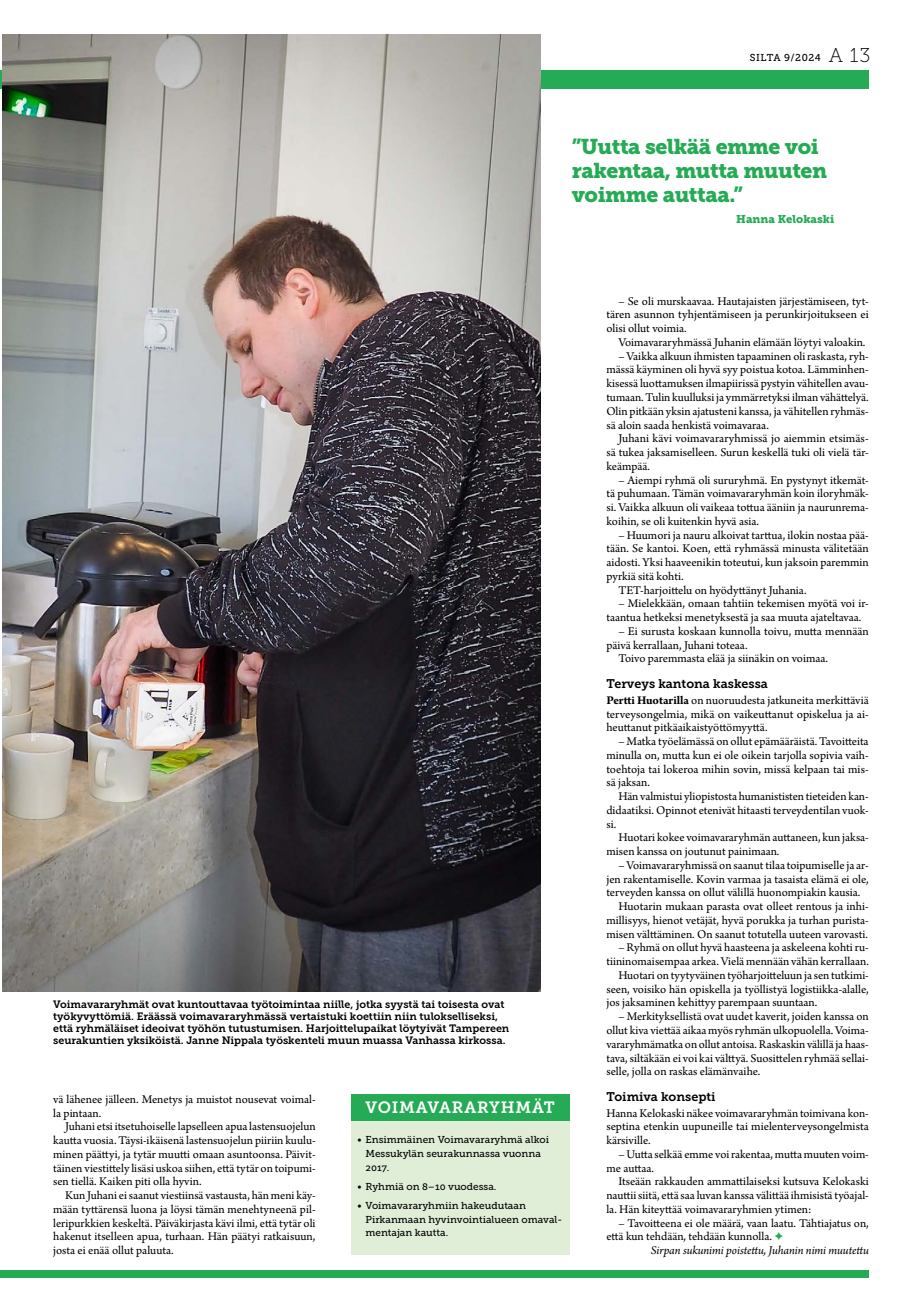
<style>
.page{position:relative;width:922px;height:1312px;background:#fff}
.page>*{position:absolute;margin:0;border:0;box-sizing:border-box;transform-origin:0 0}
.t1{font:21.25px/23.8px "Museo Slab 900";letter-spacing:-.02em;color:#25ab55}
.t2{font:16.25px "Museo Slab 700";letter-spacing:.05em;color:#fff}
.t3{font:12.5px/13.8px "Arno Pro";color:#000;text-align:justify}
.t4{font:italic 12.5px "Arno Pro";letter-spacing:-.005em;color:#000}
.t5{font:12.5px "Museo Slab 700";color:#000}
.t6{font:11.25px "Museo Slab 900";color:#25ab55}
.t7{font:10.62px/11.9px "Museo Slab 700";color:#000}
.t8{font:10px/13.8px "Museo Slab 500";color:#000}
.s1{font-family:"Museo Slab 100";font-size:20px}
.s2{font-weight:700}
.s3{color:#25ab55}
</style>
<div class="page">
<div style="left:0;top:1269px;width:868px;height:7px;background:#25ab55"></div>
<div style="left:0;top:70px;width:868px;height:19px;background:#25ab55"></div>
<div style="left:351px;top:1104px;width:219px;height:150px;background:#e0eed8"></div>
<div style="left:351px;top:1093px;width:219px;height:27px;background:#25ab55"></div>
<img style="left:2px;top:34px;width:538px;height:957px">
<p class="t8" style="left:749px;top:51px;width:122px">SILTA 9/2024 <span class="s1">A 13</span></p>
<h1 class="t1" style="left:571px;top:135px;width:257px">”Uutta selkää emme voi rakentaa, mutta muuten voimme auttaa.”</h1>
<p class="t6" style="left:736px;top:212px;width:99px">Hanna Kelokaski</p>
<p class="t7" style="left:53px;top:998px;width:457px">Voimavararyhmät ovat kuntouttavaa työtoimintaa niille, jotka syystä tai toisesta ovat työkyvyttömiä. Eräässä voimavararyhmässä vertaistuki koettiin niin tulokselliseksi, että ryhmäläiset ideoivat työhön tutustumisen. Harjoittelupaikat löytyivät Tampereen seurakuntien yksiköistä. Janne Nippala työskenteli muun muassa Vanhassa kirkossa.</p>
<p class="t3" style="left:53px;top:1092px;width:264px">vä lähenee jälleen. Menetys ja muistot nousevat voimal&shy;la pintaan.</p>
<p class="t3" style="left:53px;top:1120px;width:264px;text-indent:12px">Juhani etsi itsetuhoiselle lapselleen apua lastensuojelun kautta vuosia. Täysi-ikäisenä lastensuojelun piiriin kuulu&shy;minen päättyi, ja tytär muutti omaan asuntoonsa. Päivit&shy;täinen viestittely lisäsi uskoa siihen, että tytär on toipumi&shy;sen tiellä. Kaiken piti olla hyvin.</p>
<p class="t3" style="left:53px;top:1188px;width:264px;text-indent:12px">Kun Juhani ei saanut viestiinsä vastausta, hän meni käy&shy;mään tyttärensä luona ja löysi tämän menehtyneenä pil&shy;leripurkkien keskeltä. Päiväkirjasta kävi ilmi, että tytär oli hakenut itselleen apua, turhaan. Hän päätyi ratkaisuun, josta ei enää ollut paluuta.</p>
<h2 class="t2" style="left:365px;top:1097px;width:191px">VOIMAVARARYHMÄT</h2>
<p class="t8" style="left:365px;top:1132px;width:185px;text-indent:-8px">• Ensimmäinen Voimavararyhmä alkoi<br>Messukylän seurakunnassa vuonna<br>2017.</p>
<p class="t8" style="left:357px;top:1179px;width:140px">• Ryhmiä on 8–10 vuodessa.</p>
<p class="t8" style="left:365px;top:1198px;width:198px;text-indent:-8px">• Voimavararyhmiin hakeudutaan<br>Pirkanmaan hyvinvointialueen omaval&shy;mentajan kautta.</p>
<p class="t3" style="left:606px;top:295px;width:264px;text-indent:12px">– Se oli murskaavaa. Hautajaisten järjestämiseen, tyt&shy;tären asunnon tyhjentämiseen ja perunkirjoitukseen ei olisi ollut voimia.</p>
<p class="t3" style="left:618px;top:336px;width:248px">Voimavararyhmässä Juhanin elämään löytyi valoakin.</p>
<p class="t3" style="left:606px;top:350px;width:264px;text-indent:12px">– Vaikka alkuun ihmisten tapaaminen oli raskasta, ryh&shy;mässä käyminen oli hyvä syy poistua kotoa. Lämminhen&shy;kisessä luottamuksen ilmapiirissä pystyin vähitellen avau&shy;tumaan. Tulin kuulluksi ja ymmärretyksi ilman vähättelyä.<br>Olin pitkään yksin ajatusteni kanssa, ja vähitellen ryhmäs&shy;sä aloin saada henkistä voimavaraa.</p>
<p class="t3" style="left:606px;top:432px;width:264px;text-indent:12px">Juhani kävi voimavararyhmissä jo aiemmin etsimäs&shy;sä tukea jaksamiselleen. Surun keskellä tuki oli vielä tär&shy;keämpää.</p>
<p class="t3" style="left:606px;top:473px;width:264px;text-indent:12px">– Aiempi ryhmä oli sururyhmä. En pystynyt itkemät&shy;tä puhumaan. Tämän voimavararyhmän koin iloryhmäk&shy;si. Vaikka alkuun oli vaikeaa tottua ääniin ja naurunrema&shy;koihin, se oli kuitenkin hyvä asia.</p>
<p class="t3" style="left:618px;top:528px;width:252px">– Huumori ja nauru alkoivat tarttua, ilokin nostaa pää-</p>
<p class="t3" style="left:606px;top:542px;width:264px">tään. Se kantoi. Koen, että ryhmässä minusta välitetään</p>
<p class="t3" style="left:606px;top:556px;width:264px">aidosti. Yksi haaveenikin toteutui, kun jaksoin paremmin</p>
<p class="t3" style="left:606px;top:570px;width:79px">pyrkiä sitä kohti.</p>
<p class="t3" style="left:618px;top:583px;width:190px">TET-harjoittelu on hyödyttänyt Juhania.</p>
<p class="t3" style="left:606px;top:597px;width:264px;text-indent:12px">– Mielekkään, omaan tahtiin tekemisen myötä voi ir&shy;taantua hetkeksi menetyksestä ja saa muuta ajateltavaa.</p>
<p class="t3" style="left:618px;top:625px;width:252px">– Ei surusta koskaan kunnolla toivu, mutta mennään</p>
<p class="t3" style="left:606px;top:638px;width:143px">päivä kerrallaan, Juhani toteaa.</p>
<p class="t3" style="left:618px;top:652px;width:211px">Toivo paremmasta elää ja siinäkin on voimaa.</p>
<p class="t5" style="left:606px;top:676px;width:163px">Terveys kantona kaskessa</p>
<p class="t3" style="left:606px;top:693px;width:264px"><span class="s2">Pertti Huotarilla</span> on nuoruudesta jatkuneita merkittäviä terveysongelmia, mikä on vaikeuttanut opiskelua ja ai&shy;heuttanut pitkäaikaistyöttömyyttä.</p>
<p class="t3" style="left:606px;top:735px;width:264px;text-indent:12px">– Matka työelämässä on ollut epämääräistä. Tavoitteita minulla on, mutta kun ei ole oikein tarjolla sopivia vaih&shy;toehtoja tai lokeroa mihin sovin, missä kelpaan tai mis&shy;sä jaksan.</p>
<p class="t3" style="left:606px;top:790px;width:264px;text-indent:12px">Hän valmistui yliopistosta humanististen tieteiden kan&shy;didaatiksi. Opinnot etenivät hitaasti terveydentilan vuok&shy;si.</p>
<p class="t3" style="left:606px;top:831px;width:264px;text-indent:12px">Huotari kokee voimavararyhmän auttaneen, kun jaksa&shy;misen kanssa on joutunut painimaan.</p>
<p class="t3" style="left:618px;top:858px;width:252px">– Voimavararyhmissä on saanut tilaa toipumiselle ja ar-</p>
<p class="t3" style="left:606px;top:872px;width:264px">jen rakentamiselle. Kovin varmaa ja tasaista elämä ei ole,</p>
<p class="t3" style="left:606px;top:886px;width:255px">terveyden kanssa on ollut välillä huonompiakin kausia.</p>
<p class="t3" style="left:618px;top:900px;width:252px">Huotarin mukaan parasta ovat olleet rentous ja inhi-</p>
<p class="t3" style="left:606px;top:913px;width:264px">millisyys, hienot vetäjät, hyvä porukka ja turhan purista-</p>
<p class="t3" style="left:606px;top:927px;width:263px">misen välttäminen. On saanut totutella uuteen varovasti.</p>
<p class="t3" style="left:618px;top:941px;width:252px">– Ryhmä on ollut hyvä haasteena ja askeleena kohti ru-</p>
<p class="t3" style="left:606px;top:955px;width:264px">tiininomaisempaa arkea. Vielä mennään vähän kerrallaan.</p>
<p class="t3" style="left:618px;top:968px;width:252px">Huotari on tyytyväinen työharjoitteluun ja sen tutkimi-</p>
<p class="t3" style="left:606px;top:982px;width:264px">seen, voisiko hän opiskella ja työllistyä logistiikka-alalle,</p>
<p class="t3" style="left:606px;top:996px;width:212px">jos jaksaminen kehittyy parempaan suuntaan.</p>
<p class="t3" style="left:606px;top:1010px;width:264px;text-indent:12px">– Merkityksellistä ovat uudet kaverit, joiden kanssa on ollut kiva viettää aikaa myös ryhmän ulkopuolella. Voima&shy;vararyhmämatka on ollut antoisa. Raskaskin välillä ja haas&shy;tava, siltäkään ei voi kai välttyä. Suosittelen ryhmää sellai&shy;selle, jolla on raskas elämänvaihe.</p>
<p class="t5" style="left:606px;top:1088px;width:111px">Toimiva konsepti</p>
<p class="t3" style="left:606px;top:1106px;width:264px">Hanna Kelokaski näkee voimavararyhmän toimivana kon&shy;septina etenkin uupuneille tai mielenterveysongelmista kärsiville.</p>
<p class="t3" style="left:606px;top:1147px;width:264px;text-indent:12px">– Uutta selkää emme voi rakentaa, mutta muuten voim&shy;me auttaa.</p>
<p class="t3" style="left:606px;top:1175px;width:264px;text-indent:12px">Itseään rakkauden ammattilaiseksi kutsuva Kelokaski nauttii siitä, että saa luvan kanssa välittää ihmisistä työajal&shy;la. Hän kiteyttää voimavararyhmien ytimen:</p>
<p class="t3" style="left:606px;top:1216px;width:264px;text-indent:12px">– Tavoitteena ei ole määrä, vaan laatu. Tähtiajatus on, että kun tehdään, tehdään kunnolla. <span class="s3">✦</span></p>
<p class="t4" style="left:650px;top:1242px;width:219px">Sirpan sukunimi poistettu, Juhanin nimi muutettu</p>
</div>
